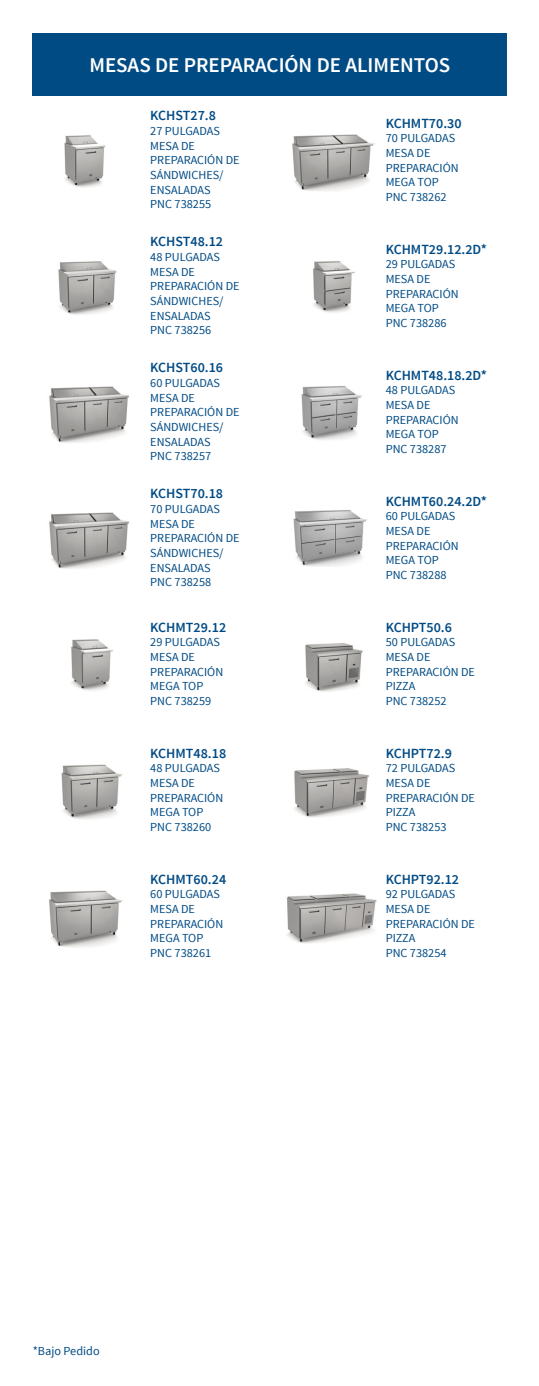
<style>
.page{position:relative;width:539px;height:1386px;background:#fff}
.page>*{position:absolute;margin:0;border:0;box-sizing:border-box;transform-origin:0 0}
.t1{font:600 21px "Source Sans Pro";color:#fff}
.t2{font:600 14px "Source Sans Pro";color:#004b85}
.t3{font:12.25px/14.7px "Source Sans Pro";color:#004b85}
</style>
<div class="page">
<div style="left:33px;top:33px;width:473px;height:63px;background:#004b84"></div>
<img style="left:64px;top:135px;width:42px;height:53px">
<img style="left:292px;top:134px;width:83px;height:57px">
<img style="left:58px;top:261px;width:59px;height:54px">
<img style="left:313px;top:261px;width:42px;height:52px">
<img style="left:49px;top:386px;width:80px;height:57px">
<img style="left:301px;top:386px;width:62px;height:54px">
<img style="left:49px;top:512px;width:80px;height:57px">
<img style="left:293px;top:510px;width:75px;height:56px">
<img style="left:71px;top:639px;width:42px;height:52px">
<img style="left:305px;top:643px;width:58px;height:49px">
<img style="left:61px;top:764px;width:62px;height:55px">
<img style="left:294px;top:768px;width:75px;height:50px">
<img style="left:49px;top:890px;width:74px;height:58px">
<img style="left:287px;top:893px;width:90px;height:51px">
<h1 class="t1" style="left:89px;top:52px;width:362px">MESAS DE PREPARACIÓN DE ALIMENTOS</h1>
<p class="t2" style="left:150px;top:107px;width:67px">KCHST27.8</p>
<p class="t3" style="left:150px;top:124px;width:91px">27 PULGADAS<br>MESA DE<br>PREPARACIÓN DE<br>SÁNDWICHES/<br>ENSALADAS<br>PNC 738255</p>
<p class="t2" style="left:385px;top:114px;width:77px">KCHMT70.30</p>
<p class="t3" style="left:385px;top:131px;width:74px">70 PULGADAS<br>MESA DE<br>PREPARACIÓN<br>MEGA TOP<br>PNC 738262</p>
<p class="t2" style="left:150px;top:233px;width:74px">KCHST48.12</p>
<p class="t3" style="left:150px;top:250px;width:91px">48 PULGADAS<br>MESA DE<br>PREPARACIÓN DE<br>SÁNDWICHES/<br>ENSALADAS<br>PNC 738256</p>
<p class="t2" style="left:150px;top:359px;width:74px">KCHST60.16</p>
<p class="t3" style="left:150px;top:376px;width:91px">60 PULGADAS<br>MESA DE<br>PREPARACIÓN DE<br>SÁNDWICHES/<br>ENSALADAS<br>PNC 738257</p>
<p class="t2" style="left:150px;top:485px;width:74px">KCHST70.18</p>
<p class="t3" style="left:150px;top:502px;width:91px">70 PULGADAS<br>MESA DE<br>PREPARACIÓN DE<br>SÁNDWICHES/<br>ENSALADAS<br>PNC 738258</p>
<p class="t2" style="left:150px;top:618px;width:77px">KCHMT29.12</p>
<p class="t3" style="left:150px;top:635px;width:74px">29 PULGADAS<br>MESA DE<br>PREPARACIÓN<br>MEGA TOP<br>PNC 738259</p>
<p class="t2" style="left:150px;top:744px;width:77px">KCHMT48.18</p>
<p class="t3" style="left:150px;top:761px;width:74px">48 PULGADAS<br>MESA DE<br>PREPARACIÓN<br>MEGA TOP<br>PNC 738260</p>
<p class="t2" style="left:150px;top:870px;width:77px">KCHMT60.24</p>
<p class="t3" style="left:150px;top:887px;width:74px">60 PULGADAS<br>MESA DE<br>PREPARACIÓN<br>MEGA TOP<br>PNC 738261</p>
<p class="t2" style="left:385px;top:240px;width:103px">KCHMT29.12.2D*</p>
<p class="t3" style="left:385px;top:257px;width:74px">29 PULGADAS<br>MESA DE<br>PREPARACIÓN<br>MEGA TOP<br>PNC 738286</p>
<p class="t2" style="left:385px;top:366px;width:103px">KCHMT48.18.2D*</p>
<p class="t3" style="left:385px;top:383px;width:74px">48 PULGADAS<br>MESA DE<br>PREPARACIÓN<br>MEGA TOP<br>PNC 738287</p>
<p class="t2" style="left:385px;top:492px;width:103px">KCHMT60.24.2D*</p>
<p class="t3" style="left:385px;top:509px;width:74px">60 PULGADAS<br>MESA DE<br>PREPARACIÓN<br>MEGA TOP<br>PNC 738288</p>
<p class="t2" style="left:385px;top:618px;width:68px">KCHPT50.6</p>
<p class="t3" style="left:385px;top:635px;width:91px">50 PULGADAS<br>MESA DE<br>PREPARACIÓN DE<br>PIZZA<br>PNC 738252</p>
<p class="t2" style="left:385px;top:744px;width:68px">KCHPT72.9</p>
<p class="t3" style="left:385px;top:761px;width:91px">72 PULGADAS<br>MESA DE<br>PREPARACIÓN DE<br>PIZZA<br>PNC 738253</p>
<p class="t2" style="left:385px;top:870px;width:75px">KCHPT92.12</p>
<p class="t3" style="left:385px;top:887px;width:91px">92 PULGADAS<br>MESA DE<br>PREPARACIÓN DE<br>PIZZA<br>PNC 738254</p>
<p class="t3" style="left:33px;top:1344px;width:68px">*Bajo Pedido</p>
</div>
